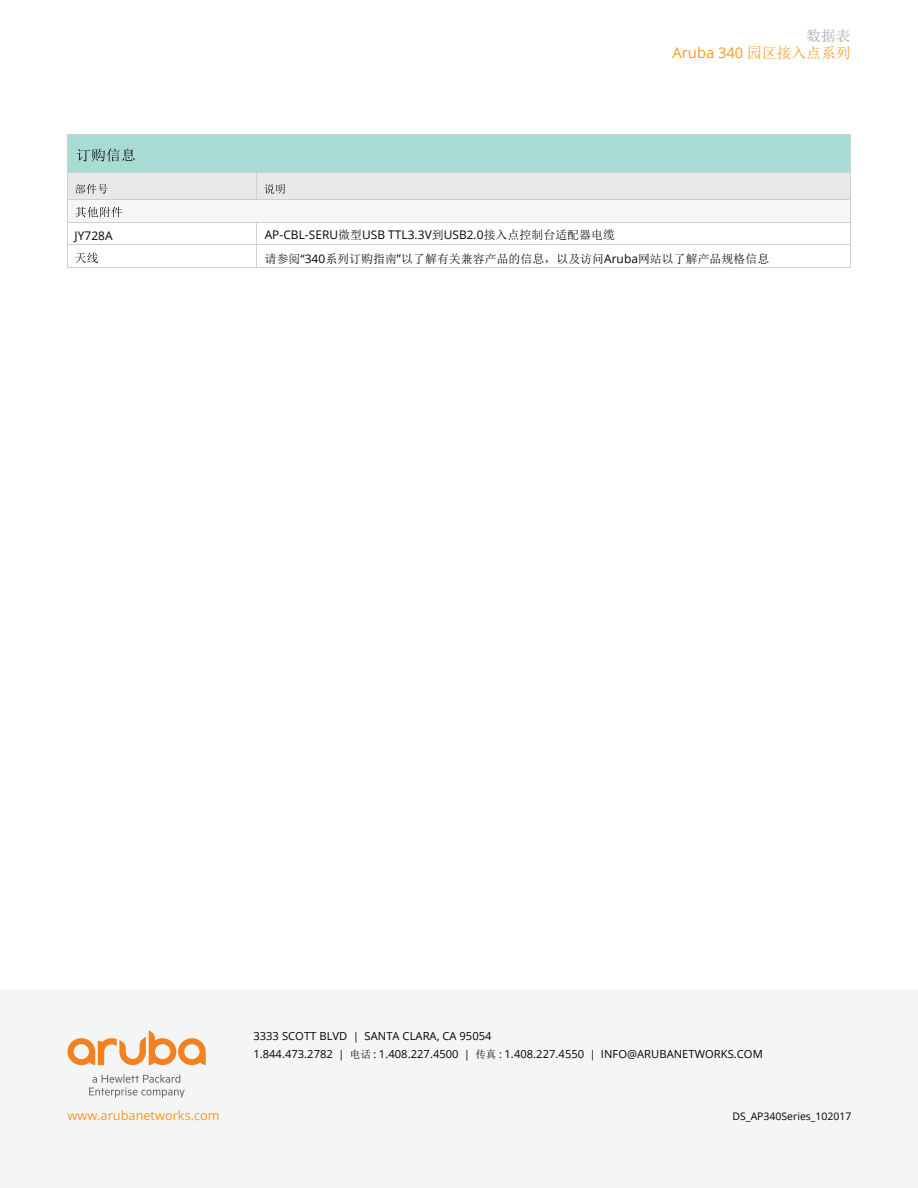
<style>
.page{position:relative;width:918px;height:1188px;background:#fff}
.page>*{position:absolute;margin:0;border:0;box-sizing:border-box;transform-origin:0 0}
.t1{font:14.7px "Open Sans";color:#ff9821}
.t2{font:14.7px "Sim Sun";color:#a9a8a9}
.t3{font:12.75px "Open Sans";color:#ff9721}
.t4{font:11.85px "Open Sans";letter-spacing:.005em;color:#000}
.t5{font:11.85px "Sim Sun";letter-spacing:.005em;color:#000}
.t6{font:11.1px/18px "Open Sans";letter-spacing:.005em;color:#000}
.t7{font:10.5px "Open Sans";color:#000}
.s1{font-family:"Sim Sun"}
.s2{font-family:"Open Sans"}
.s3{font-size:10.5px}
.s4{font-family:"Sim Sun";font-size:10.5px}
</style>
<div class="page">
<div style="left:0;top:990px;width:918px;height:198px;background:#f4f5f5"></div>
<svg style="left:89px;top:1074px;width:96px;height:24px"></svg>
<svg style="left:67px;top:1030px;width:139px;height:35px"></svg>
<div style="left:68px;top:135px;width:782px;height:37px;background:#a8dbd3"></div>
<svg style="left:77px;top:148px;width:58px;height:14px"></svg>
<hr style="left:68px;top:134px;width:782px;height:1px;background:#ced0d2">
<hr style="left:67px;top:135px;width:1px;height:37px;background:#ced0d2">
<hr style="left:850px;top:135px;width:1px;height:37px;background:#ced0d2">
<div style="left:68px;top:173px;width:188px;height:26px;background:#e7e8e9"></div>
<svg style="left:75px;top:184px;width:33px;height:10px"></svg>
<div style="left:257px;top:173px;width:593px;height:26px;background:#e7e8e9"></div>
<svg style="left:264px;top:184px;width:21px;height:10px"></svg>
<hr style="left:68px;top:172px;width:188px;height:1px;background:#ced0d2">
<hr style="left:257px;top:172px;width:593px;height:1px;background:#ced0d2">
<div style="left:68px;top:200px;width:782px;height:22px;background:#f5f6f6"></div>
<svg style="left:75px;top:207px;width:47px;height:10px"></svg>
<hr style="left:68px;top:199px;width:188px;height:1px;background:#ced0d2">
<svg style="left:256px;top:172px;width:1px;height:28px"></svg>
<hr style="left:257px;top:199px;width:593px;height:1px;background:#ced0d2">
<hr style="left:68px;top:222px;width:188px;height:1px;background:#ced0d2">
<hr style="left:257px;top:222px;width:593px;height:1px;background:#ced0d2">
<svg style="left:75px;top:252px;width:23px;height:11px"></svg>
<hr style="left:68px;top:244px;width:188px;height:1px;background:#ced0d2">
<hr style="left:257px;top:244px;width:593px;height:1px;background:#ced0d2">
<svg style="left:67px;top:172px;width:1px;height:96px"></svg>
<hr style="left:68px;top:267px;width:188px;height:1px;background:#ced0d2">
<svg style="left:256px;top:222px;width:1px;height:46px"></svg>
<hr style="left:257px;top:267px;width:593px;height:1px;background:#ced0d2">
<svg style="left:850px;top:172px;width:1px;height:96px"></svg>
<p class="t4" style="left:75px;top:227px;width:40px">JY728A</p>
<h1 class="t2" style="left:806px;top:28px;width:46px">数据表</h1>
<h1 class="t1" style="left:673px;top:43px;width:180px">Aruba 340 <span class="s1">园区接入点系列</span></h1>
<p class="t4" style="left:265px;top:226px;width:352px">AP-CBL-SERU<span class="s1">微型</span>USB TTL3.3V<span class="s1">到</span>USB2.0<span class="s1">接入点控制台适配器电缆</span></p>
<p class="t5" style="left:265px;top:253px;width:506px">请参阅<span class="s2">“340</span>系列订购指南<span class="s2">”</span>以了解有关兼容产品的信息，以及访问<span class="s2">Aruba</span>网站以了解产品规格信息</p>
<p class="t6" style="left:253px;top:1027px;width:511px">3333 SCOTT BLVD <span class="s3">|</span> SANTA CLARA, CA 95054<br>1.844.473.2782 <span class="s3">|</span> <span class="s4">电话</span> <span class="s3">:</span> 1.408.227.4500 <span class="s3">|</span> <span class="s4">传真</span> <span class="s3">:</span> 1.408.227.4550 <span class="s3">|</span> INFO@ARUBANETWORKS.COM</p>
<p class="t3" style="left:68px;top:1107px;width:154px">www.arubanetworks.com</p>
<p class="t7" style="left:733px;top:1109px;width:120px">DS_AP340Series_102017</p>
</div>
